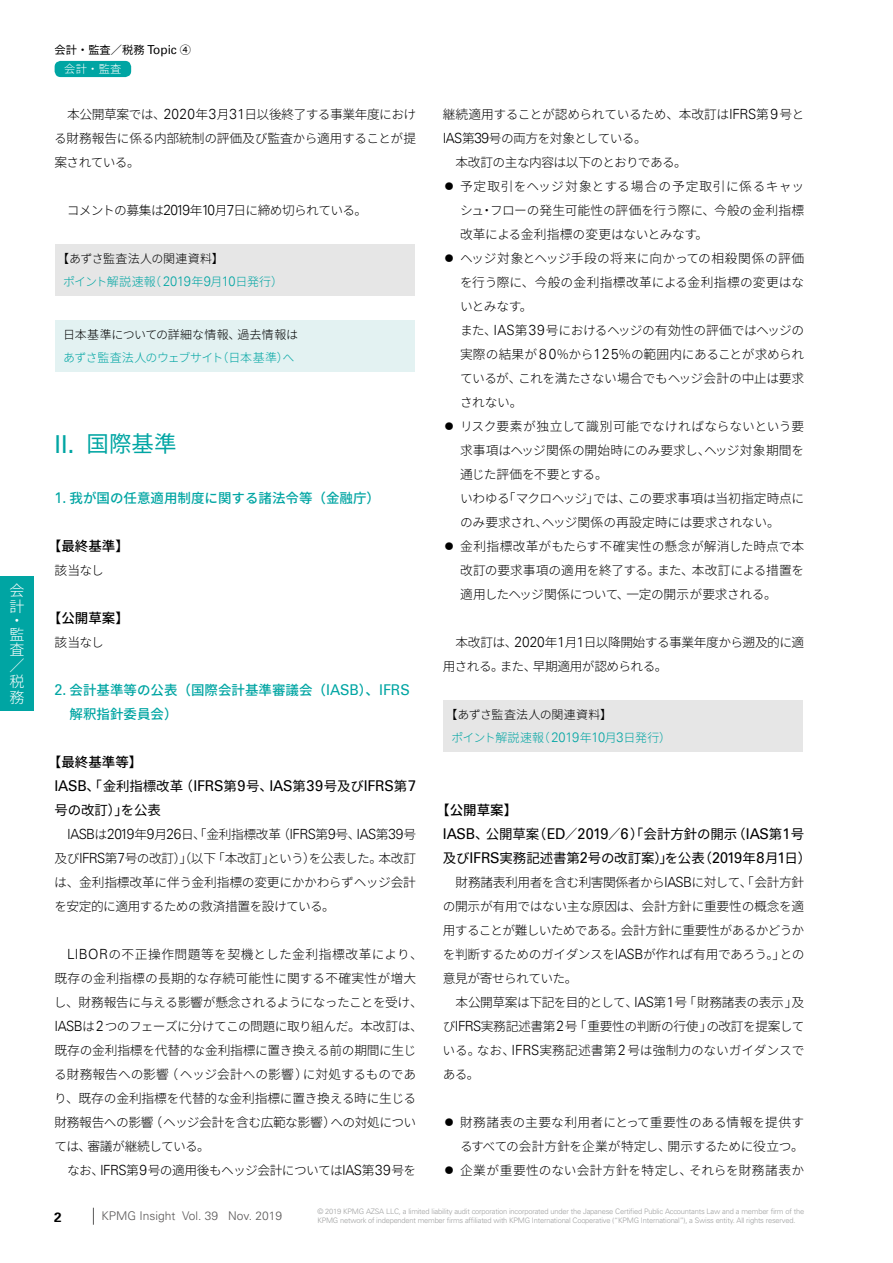
<style>
.page{position:relative;width:893px;height:1263px;background:#fff}
.page>*{position:absolute;margin:0;border:0;box-sizing:border-box;transform-origin:0 0}
.t1{font:22.5px "Noto Sans CJ Kjp";color:#00a5a3}
.t2{font:300 15px/15.8px "Noto Sans CJ Kjp";color:#fff}
.t3{font:13.5px/24px "Noto Sans CJ Kjp";letter-spacing:-.01em;color:#000}
.t4{font:500 13.5px/24px "Noto Sans CJ Kjp";color:#00a5a3}
.t5{font:500 13.5px "Noto Sans CJ Kjp";color:#000}
.t6{font:700 13.5px "Univers";color:#000}
.t7{font:300 12.75px/24px "Noto Sans CJ Kjp";letter-spacing:-.025em;color:#000;text-align:justify}
.t8{font:300 12.75px/24px "Noto Sans CJ Kjp";letter-spacing:.005em;color:#000;text-align:right}
.t9{font:300 12.75px "Noto Sans CJ Kjp";letter-spacing:-.045em;color:#000}
.t10{font:300 12.75px "Noto Sans CJ Kjp";letter-spacing:-.055em;color:#000}
.t11{font:300 12.75px "Noto Sans CJ Kjp";letter-spacing:.02em;color:#000}
.t12{font:300 12.75px "Noto Sans CJ Kjp";letter-spacing:.055em;color:#000}
.t13{font:300 12.75px "Noto Sans CJ Kjp";letter-spacing:.01em;color:#000}
.t14{font:300 12.75px "Noto Sans CJ Kjp";letter-spacing:-.05em;color:#000}
.t15{font:300 12px/22.2px "Noto Sans CJ Kjp";letter-spacing:-.01em;color:#000}
.t16{font:300 12px "Univers";color:#595757}
.t17{font:300 12px "Noto Sans CJ Kjp";letter-spacing:-.04em;color:#00a5a3}
.t18{font:11.25px "Noto Sans CJ Kjp";color:#000}
.t19{font:300 11.25px "Noto Sans CJ Kjp";color:#fff}
.t20{font:300 7.5px "Univers";letter-spacing:-.025em;color:#9fa0a0}
.s1{font-family:"Universfor KPMG";font-size:12.45px}
.s2{font-family:"Universfor KPMG";font-size:14.55px}
.s3{color:#00a5a3}
.s4{font-family:"Universfor KPMG";font-size:13.8px;color:#00a5a3}
.s5{font-family:"Universfor KPMG";font-size:24.75px}
.s6{font-family:"Universfor KPMG";font-weight:400;font-size:15.45px}
.s7{font-family:"Universfor KPMG";font-weight:400;font-size:14.85px}
.s8{font-weight:500}
.s9{font-family:"Universfor KPMG";font-size:14.85px}
.s10{font-family:"Universfor KPMG";font-size:15.45px}
.s11{font-family:"Universfor KPMG";font-size:14.1px}
.s12{font-family:"Koz Go Pr 6 N";font-weight:400}
</style>
<div class="page">
<div style="left:0;top:577px;width:34px;height:134px;background:#00a5a3"></div>
<svg style="left:93px;top:1208px;width:1px;height:17px"></svg>
<div style="left:55px;top:61px;width:76px;height:16px;background:#00a5a3;border-radius:6px"></div>
<div style="left:55px;top:244px;width:360px;height:52px;background:#e6e6e6"></div>
<div style="left:55px;top:320px;width:360px;height:52px;background:#e3f2f2"></div>
<div style="left:443px;top:700px;width:360px;height:52px;background:#e6e6e6"></div>
<p class="t2" style="left:10px;top:583px;width:16px">会計</p>
<p class="t2" style="left:10px;top:614px;width:16px;line-height:13.8px">・監</p>
<p class="t2" style="left:10px;top:642px;width:16px;text-align:justify">査／税務</p>
<p class="t18" style="left:55px;top:44px;width:138px">会計・監査／税務 <span class="s1">Topic</span> ④</p>
<p class="t19" style="left:64px;top:63px;width:59px">会計・監査</p>
<p class="t7" style="left:54px;top:102px;width:363px;text-indent:13px">本公開草案では、<span class="s2">2020</span>年<span class="s2">3</span>月<span class="s2">31</span>日以後終了する事業年度における財務報告に係る内部統制の評価及び監査から適用することが提案されている。</p>
<p class="t10" style="left:67px;top:203px;width:302px">コメントの募集は<span class="s2">2019</span>年<span class="s2">10</span>月<span class="s2">7</span>日に締め切られている。</p>
<p class="t15" style="left:63px;top:248px;width:222px;text-indent:-6px">【あずさ監査法人の関連資料】　<br><span class="s3">ポイント解説速報（</span> <span class="s4">2019</span><span class="s3">年</span><span class="s4">9</span><span class="s3">月</span><span class="s4">10</span><span class="s3">日発行）</span></p>
<p class="t15" style="left:63px;top:324px;width:237px">日本基準についての詳細な情報、過去情報は</p>
<p class="t17" style="left:63px;top:350px;width:233px">あずさ監査法人のウェブサイト（日本基準）へ</p>
<h1 class="t1" style="left:55px;top:431px;width:123px"><span class="s5">II.</span> 国際基準</h1>
<p class="t4" style="left:55px;top:486px;width:327px"><span class="s6">1</span><span class="s7">.</span> 我が国の任意適用制度に関する諸法令等（金融庁）</p>
<p class="t5" style="left:48px;top:538px;width:82px">【最終基準】</p>
<p class="t7" style="left:55px;top:558px;width:51px">該当なし</p>
<p class="t5" style="left:48px;top:610px;width:82px">【公開草案】</p>
<p class="t7" style="left:55px;top:630px;width:51px">該当なし</p>
<p class="t4" style="left:70px;top:678px;width:342px;text-indent:-15px"><span class="s6">2</span><span class="s7">.</span> 会計基準等の公表（国際会計基準審議会（<span class="s7">IASB</span>）、<span class="s7">IFRS</span>解釈指針委員会）</p>
<p class="t3" style="left:54px;top:750px;width:363px;text-indent:-7px"><span class="s8">【最終基準等】<br></span><span class="s9">IASB</span>、「金利指標改革（<span class="s9">IFRS</span>第<span class="s10">9</span>号、<span class="s9">IAS</span>第<span class="s10">39</span>号及び<span class="s9">IFRS</span>第<span class="s10">7</span>号の改訂）」を公表</p>
<p class="t7" style="left:54px;top:822px;width:363px;text-indent:13px"><span class="s11">IASB</span>は<span class="s2">2019</span>年<span class="s2">9</span>月<span class="s2">26</span>日、「金利指標改革（<span class="s11">IFRS</span>第<span class="s2">9</span>号、<span class="s11">IAS</span>第<span class="s2">39</span>号及び<span class="s11">IFRS</span>第<span class="s2">7</span>号の改訂）」（以下「本改訂」という）を公表した。本改訂は、金利指標改革に伴う金利指標の変更にかかわらずヘッジ会計を安定的に適用するための救済措置を設けている。</p>
<p class="t7" style="left:54px;top:942px;width:370px;text-align:left;text-indent:13px"><span class="s11">LIBOR</span>の不正操作問題等を契機とした金利指標改革により、既存の金利指標の長期的な存続可能性に関する不確実性が増大し、財務報告に与える影響が懸念されるようになったことを受け、<br><span class="s11">IASB</span>は<span class="s2">2</span>つのフェーズに分けてこの問題に取り組んだ。本改訂は、既存の金利指標を代替的な金利指標に置き換える前の期間に生じる財務報告への影響（ヘッジ会計への影響）に対処するものであり、既存の金利指標を代替的な金利指標に置き換える時に生じる財務報告への影響（ヘッジ会計を含む広範な影響）への対処については、審議が継続している。</p>
<p class="t9" style="left:67px;top:1163px;width:351px">なお、<span class="s11">IFRS</span>第<span class="s2">9</span>号の適用後もヘッジ会計については<span class="s11">IAS</span>第<span class="s2">39</span>号を</p>
<p class="t7" style="left:443px;top:102px;width:363px">継続適用することが認められているため、本改訂は<span class="s11">IFRS</span>第<span class="s2">9</span>号と</p>
<p class="t9" style="left:443px;top:131px;width:206px"><span class="s11">IAS</span>第<span class="s2">39</span>号の両方を対象としている。</p>
<p class="t9" style="left:456px;top:155px;width:233px">本改訂の主な内容は以下のとおりである。</p>
<p class="t12" style="left:443px;top:179px;width:363px"><span class="s12">⃝</span> 予定取引をヘッジ対象とする場合の予定取引に係るキャッ</p>
<p class="t7" style="left:460px;top:198px;width:346px">シュ・フローの発生可能性の評価を行う際に、今般の金利指標</p>
<p class="t7" style="left:460px;top:222px;width:250px">改革による金利指標の変更はないとみなす。</p>
<p class="t11" style="left:443px;top:251px;width:363px"><span class="s12">⃝</span> ヘッジ対象とヘッジ手段の将来に向かっての相殺関係の評価</p>
<p class="t13" style="left:460px;top:275px;width:346px">を行う際に、今般の金利指標改革による金利指標の変更はな</p>
<p class="t7" style="left:460px;top:294px;width:74px">いとみなす。</p>
<p class="t7" style="left:460px;top:318px;width:346px">また、<span class="s11">IAS</span>第<span class="s2">39</span>号におけるヘッジの有効性の評価ではヘッジの</p>
<p class="t7" style="left:460px;top:342px;width:346px">実際の結果が<span class="s2">80</span>％から<span class="s2">125</span>％の範囲内にあることが求められ</p>
<p class="t7" style="left:460px;top:366px;width:346px">ているが、これを満たさない場合でもヘッジ会計の中止は要求</p>
<p class="t7" style="left:460px;top:390px;width:64px">されない。</p>
<p class="t8" style="left:443px;top:414px;width:363px"><span class="s12">⃝</span> リスク要素が独立して識別可能でなければならないという要</p>
<p class="t7" style="left:460px;top:438px;width:346px">求事項はヘッジ関係の開始時にのみ要求し、ヘッジ対象期間を</p>
<p class="t14" style="left:460px;top:467px;width:149px">通じた評価を不要とする。</p>
<p class="t7" style="left:460px;top:486px;width:346px">いわゆる「マクロヘッジ」では、この要求事項は当初指定時点に</p>
<p class="t7" style="left:460px;top:510px;width:321px">のみ要求され、ヘッジ関係の再設定時には要求されない。</p>
<p class="t8" style="left:443px;top:534px;width:363px"><span class="s12">⃝</span> 金利指標改革がもたらす不確実性の懸念が解消した時点で本</p>
<p class="t7" style="left:460px;top:558px;width:346px">改訂の要求事項の適用を終了する。また、本改訂による措置を</p>
<p class="t7" style="left:460px;top:582px;width:318px">適用したヘッジ関係について、一定の開示が要求される。</p>
<p class="t7" style="left:443px;top:630px;width:363px;text-indent:13px">本改訂は、<span class="s2">2020</span>年<span class="s2">1</span>月<span class="s2">1</span>日以降開始する事業年度から遡及的に適用される。また、早期適用が認められる。</p>
<p class="t15" style="left:451px;top:704px;width:221px;text-indent:-6px">【あずさ監査法人の関連資料】　<br><span class="s3">ポイント解説速報（</span> <span class="s4">2019</span><span class="s3">年</span><span class="s4">10</span><span class="s3">月</span><span class="s4">3</span><span class="s3">日発行）</span></p>
<p class="t3" style="left:443px;top:798px;width:370px;text-indent:-7px"><span class="s8">【公開草案】<br></span><span class="s9">IASB</span>、公開草案（<span class="s9">ED</span>／<span class="s10">2019</span>／<span class="s10">6</span>）「会計方針の開示（<span class="s9">IAS</span>第<span class="s10">1</span>号及び<span class="s9">IFRS</span>実務記述書第<span class="s10">2</span>号の改訂案）」を公表（<span class="s10">2019</span>年<span class="s10">8</span>月<span class="s10">1</span>日）</p>
<p class="t7" style="left:443px;top:870px;width:363px;text-indent:13px">財務諸表利用者を含む利害関係者から<span class="s11">IASB</span>に対して、「会計方針の開示が有用ではない主な原因は、会計方針に重要性の概念を適用することが難しいためである。会計方針に重要性があるかどうかを判断するためのガイダンスを<span class="s11">IASB</span>が作れば有用であろう。」との意見が寄せられていた。</p>
<p class="t7" style="left:443px;top:990px;width:363px;text-indent:13px">本公開草案は下記を目的として、<span class="s11">IAS</span>第<span class="s2">1</span>号「財務諸表の表示」及び<span class="s11">IFRS</span>実務記述書第<span class="s2">2</span>号「重要性の判断の行使」の改訂を提案している。なお、<span class="s11">IFRS</span>実務記述書第<span class="s2">2</span>号は強制力のないガイダンスである。</p>
<p class="t8" style="left:443px;top:1110px;width:363px"><span class="s12">⃝</span> 財務諸表の主要な利用者にとって重要性のある情報を提供するすべての会計方針を企業が特定し、開示するために役立つ。<br><span class="s12">⃝</span> 企業が重要性のない会計方針を特定し、それらを財務諸表か</p>
<p class="t20" style="left:317px;top:1207px;width:488px">© 2019 KPMG AZSA LLC, a limited liability audit corporation incorporated under the Japanese Certified Public Accountants Law and a member firm of the</p>
<p class="t6" style="left:54px;top:1208px;width:9px">2</p>
<p class="t16" style="left:101px;top:1209px;width:182px">KPMG Insight Vol. 39 Nov. 2019</p>
<p class="t20" style="left:317px;top:1216px;width:480px">KPMG network of independent member firms affiliated with KPMG International Cooperative (“KPMG International”), a Swiss entity. All rights reserved.</p>
</div>
